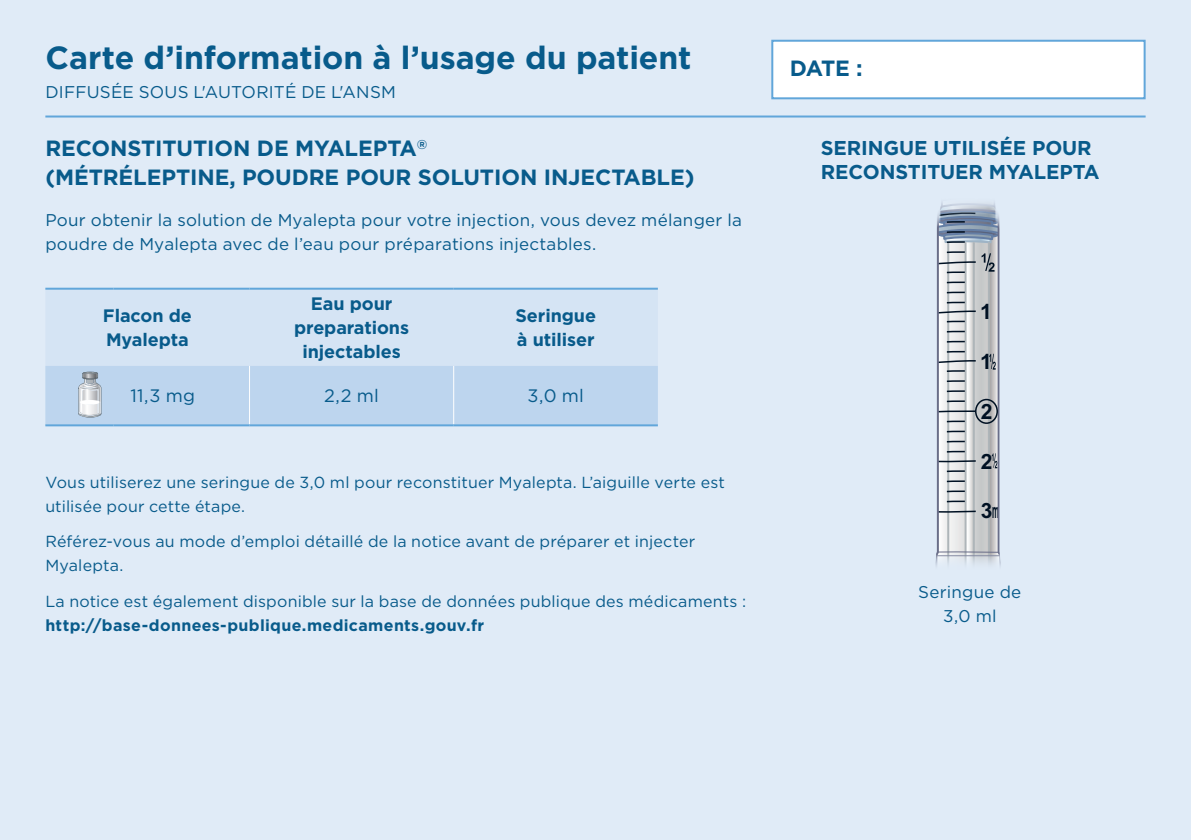
<style>
.page{position:relative;width:1191px;height:840px;background:#fff}
.page>*{position:absolute;margin:0;border:0;box-sizing:border-box;transform-origin:0 0}
.Heading{font:700 32px "Gotham";letter-spacing:-.005em;color:#085b8b}
.Subhead{font:700 22px/28px "Gotham";letter-spacing:-.005em;color:#085b8b}
.t1{font:700 21px "Arial";color:#001123}
.Subhead-2{font:700 20px/24px "Gotham";letter-spacing:-.005em;color:#085b8b}
.Subhead-3{font:700 18px/24px "Gotham";letter-spacing:-.005em;color:#085b8b}
.t2{font:18px "Gotham";letter-spacing:.01em;color:#085b8b}
.Heading-2{font:17px/24px "Gotham";letter-spacing:.015em;color:#085b8b;text-align:center}
.t3{font:16px/24px "Gotham";letter-spacing:.01em;color:#085b8b}
.s1{font-weight:700}
</style>
<div class="page">
<div style="left:0;top:0;width:1191px;height:839px;background:#e0ebf7"></div>
<div style="left:771px;top:40px;width:374px;height:59px;background:#fff;border:2px solid #61a6da"></div>
<svg style="left:935px;top:202px;width:66px;height:364px"></svg>
<div style="left:975px;top:398px;width:23px;height:25px;border:2px solid #001123;border-radius:50%"></div>
<hr style="left:45px;top:115px;width:1100px;height:2px;background:#61a6da">
<div style="left:45px;top:289px;width:613px;height:77px;background:#d5e4f4"></div>
<hr style="left:45px;top:287px;width:68px;height:2px;background:#61a6da">
<hr style="left:113px;top:287px;width:136px;height:2px;background:#61a6da">
<hr style="left:249px;top:287px;width:205px;height:2px;background:#61a6da">
<hr style="left:454px;top:287px;width:204px;height:2px;background:#61a6da">
<hr style="left:45px;top:424px;width:68px;height:2px;background:#61a6da">
<hr style="left:113px;top:424px;width:136px;height:2px;background:#61a6da">
<hr style="left:249px;top:424px;width:205px;height:2px;background:#61a6da">
<hr style="left:454px;top:424px;width:204px;height:2px;background:#61a6da">
<div style="left:45px;top:366px;width:613px;height:59px;background:#bdd5ee"></div>
<p class="Heading" style="left:45px;top:39px;width:647px">Carte d’information à l’usage du patient</p>
<p class="Heading-2" style="left:45px;top:80px;width:352px">DIFFUSÉE SOUS L'AUTORITÉ DE L'ANSM</p>
<p class="Subhead" style="left:45px;top:134px;width:650px">RECONSTITUTION DE MYALEPTA<sup>®<br></sup>(MÉTRÉLEPTINE, POUDRE POUR SOLUTION INJECTABLE)</p>
<p class="Heading-2" style="left:45px;top:207px;width:698px;text-align:left">Pour obtenir la solution de Myalepta pour votre injection, vous devez mélanger la poudre de Myalepta avec de l’eau pour préparations injectables.</p>
<p class="Subhead-3" style="left:103px;top:303px;width:90px">Flacon de<br>Myalepta</p>
<p class="Subhead-3" style="left:294px;top:291px;width:117px;text-align:center">Eau pour preparations injectables</p>
<p class="Subhead-3" style="left:515px;top:303px;width:82px">Seringue à utiliser</p>
<p class="t2" style="left:130px;top:385px;width:66px">11,3 mg</p>
<p class="t2" style="left:324px;top:385px;width:56px">2,2 ml</p>
<p class="t2" style="left:527px;top:385px;width:58px">3,0 ml</p>
<p class="t3" style="left:45px;top:469px;width:681px">Vous utiliserez une seringue de 3,0 ml pour reconstituer Myalepta. L’aiguille verte est utilisée pour cette étape.</p>
<p class="t3" style="left:45px;top:529px;width:651px">Référez-vous au mode d’emploi détaillé de la notice avant de préparer et injecter<br>Myalepta.</p>
<p class="t3" style="left:45px;top:588px;width:702px">La notice est également disponible sur la base de données publique des médicaments : <span class="s1">http://base-donnees-publique.medicaments.gouv.fr</span></p>
<p class="Subhead" style="left:789px;top:54px;width:75px">DATE :</p>
<p class="Subhead-2" style="left:821px;top:135px;width:280px">SERINGUE UTILISÉE POUR<br>RECONSTITUER MYALEPTA</p>
<h3 class="t1" style="left:980px;top:297px;width:13px">1</h3>
<h3 class="t1" style="left:980px;top:347px;width:13px">1</h3>
<h3 class="t1" style="left:980px;top:397px;width:13px">2</h3>
<h3 class="t1" style="left:980px;top:447px;width:13px">2</h3>
<h3 class="t1" style="left:980px;top:496px;width:20px">3m</h3>
<p class="Heading-2" style="left:918px;top:579px;width:105px">Seringue de<br>3,0 ml</p>
</div>
